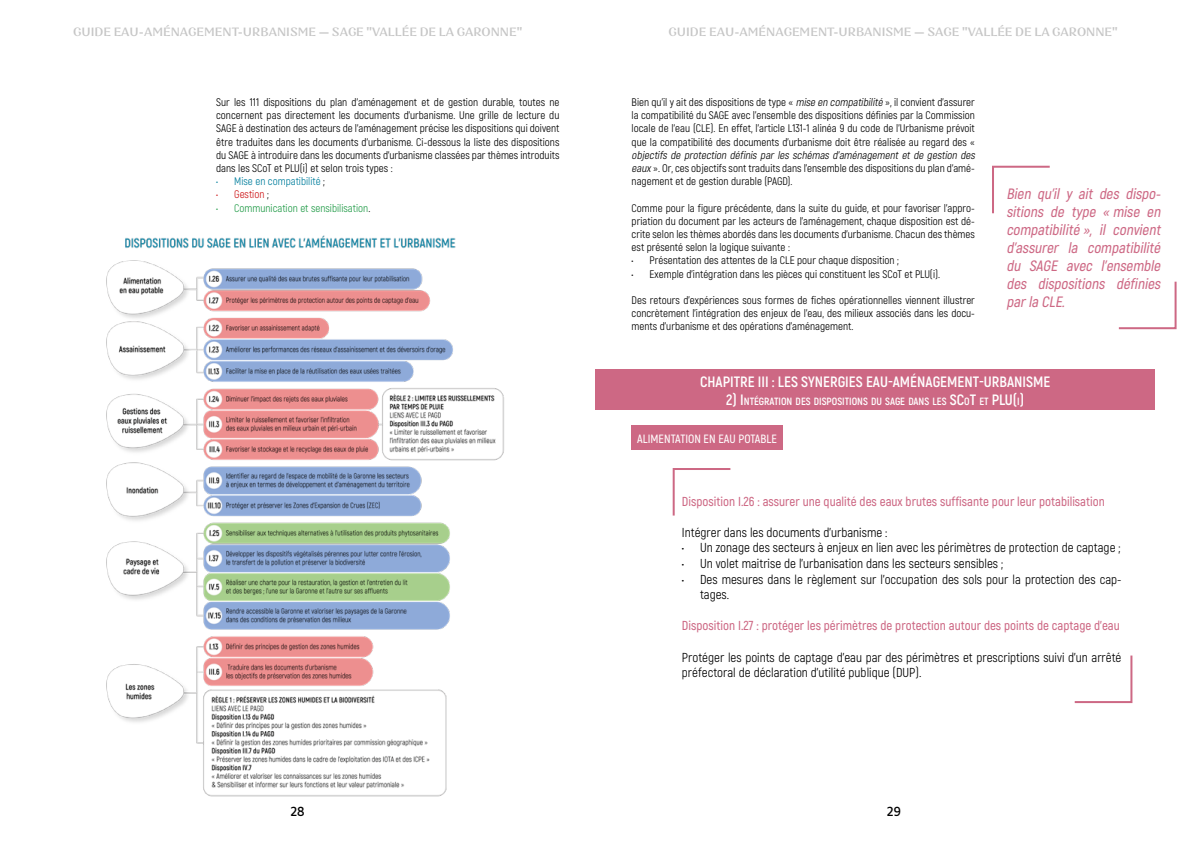
<style>
.page{position:relative;width:1191px;height:842px;background:#fff}
.page>*{position:absolute;margin:0;border:0;box-sizing:border-box;transform-origin:0 0}
.t1{font:italic 600 15px/18px "Akrobat";color:#cd6884;text-align:justify}
.t2{font:700 15px "Akrobat";color:#fff}
.t3{font:13px/15.6px "Akrobat";color:#000}
.t4{font:600 13px "Akrobat";color:#cd6884}
.t5{font:12px "Nazare";color:#c6c6c6}
.t6{font:600 12px "Akrobat";color:#fff}
.t7{font:12px "Luciole";color:#000}
.t8{font:11px/13.2px "Akrobat";color:#000;text-align:justify}
.t9{font:11px "Akrobat";color:#239c49}
.t10{font:11px "Akrobat";color:#007e9d}
.t11{font:11px "Akrobat";color:#cd1719}
.t12{font:700 10.5px "Akrobat";color:#fff}
.s1{color:#000}
.s2{font-style:italic}
.s3{font-size:15px}
</style>
<div class="page">
<img style="left:106px;top:235px;width:398px;height:562px">
<div style="left:595px;top:369px;width:560px;height:41px;background:#cd6884"></div>
<svg style="left:672px;top:468px;width:59px;height:48px"></svg>
<svg style="left:1074px;top:655px;width:59px;height:49px"></svg>
<div style="left:631px;top:425px;width:151px;height:24px;background:#cd6884"></div>
<svg style="left:992px;top:165px;width:58px;height:49px"></svg>
<svg style="left:1118px;top:281px;width:59px;height:49px"></svg>
<p class="t5" style="left:73px;top:24px;width:451px">GUIDE EAU-AMÉNAGEMENT-URBANISME — SAGE "VALLÉE DE LA GARONNE"</p>
<p class="t5" style="left:668px;top:24px;width:451px">GUIDE EAU-AMÉNAGEMENT-URBANISME — SAGE "VALLÉE DE LA GARONNE"</p>
<p class="t8" style="left:216px;top:95px;width:345px">Sur les 111 dispositions du plan d'aménagement et de gestion durable, toutes ne concernent pas directement les documents d'urbanisme. Une grille de lecture du SAGE à destination des acteurs de l'aménagement précise les dispositions qui doivent être traduites dans les documents d'urbanisme. Ci-dessous la liste des dispositions du SAGE à introduire dans les documents d'urbanisme classées par thèmes introduits dans les SCoT et PLU(i) et selon trois types :</p>
<p class="t10" style="left:216px;top:175px;width:110px">• Mise en compatibilité <span class="s1">;</span></p>
<p class="t11" style="left:216px;top:188px;width:54px">• Gestion <span class="s1">;</span></p>
<p class="t9" style="left:216px;top:201px;width:156px">• Communication et sensibilisation<span class="s1">.</span></p>
<p class="t8" style="left:631px;top:95px;width:345px">Bien qu’il y ait des dispositions de type « <span class="s2">mise en compatibilité</span>», il convient d’assurer la compatibilité du SAGE avec l’ensemble des dispositions définies par la Commission locale de l'eau (CLE). En effet, l’article L131-1 alinéa 9 du code de l’Urbanisme prévoit que la compatibilité des documents d’urbanisme doit être réalisée au regard des «</p>
<p class="t8" style="left:631px;top:148px;width:347px;text-align:left"><span class="s2">objectifs de protection définis par les schémas d'aménagement et de gestion des eaux</span>». Or, ces objectifs sont traduits dans l’ensemble des dispositions du plan d'amé&shy;nagement et de gestion durable (PAGD).</p>
<p class="t8" style="left:631px;top:201px;width:345px">Comme pour la figure précédente, dans la suite du guide, et pour favoriser l’appro&shy;priation du document par les acteurs de l’aménagement, chaque disposition est dé&shy;crite selon les thèmes abordés dans les documents d’urbanisme. Chacun des thèmes est présenté selon la logique suivante :</p>
<p class="t8" style="left:631px;top:254px;width:269px">• Présentation des attentes de la CLE pour chaque disposition ;</p>
<p class="t8" style="left:631px;top:267px;width:310px">• Exemple d’intégration dans les pièces qui constituent les SCoT et PLU(i).</p>
<p class="t8" style="left:631px;top:293px;width:345px">Des retours d’expériences sous formes de fiches opérationnelles viennent illustrer concrètement l’intégration des enjeux de l’eau, des milieux associés dans les docu&shy;ments d’urbanisme et des opérations d’aménagement.</p>
<h1 class="t1" style="left:1006px;top:184px;width:159px">Bien qu’il y ait des dispo&shy;sitions de type « mise en compatibilité », il convient d’assurer la compatibilité du SAGE avec l’ensemble des dispositions définies parla CLE.</h1>
<h1 class="t2" style="left:700px;top:373px;width:352px">CHAPITRE III : LES SYNERGIES EAU-AMÉNAGEMENT-URBANISME</h1>
<p class="t12" style="left:726px;top:395px;width:299px"><span class="s3">2) I</span> NTÉGRATION DES DISPOSITIONS DU SAGE DANS LES <span class="s3">SC</span>O<span class="s3">T</span> ET <span class="s3">PLU(</span>I<span class="s3">)</span></p>
<p class="t6" style="left:637px;top:431px;width:141px">ALIMENTATION EN EAU POTABLE</p>
<p class="t4" style="left:682px;top:493px;width:424px">Disposition I.26 : assurer une qualité des eaux brutes suffisante pour leur potabilisation</p>
<p class="t3" style="left:682px;top:524px;width:207px">Intégrer dans les documents d'urbanisme :</p>
<p class="t3" style="left:682px;top:540px;width:440px">• Un zonage des secteurs à enjeux en lien avec les périmètres de protection de captage ;</p>
<p class="t3" style="left:682px;top:556px;width:323px">• Un volet maitrise de l'urbanisation dans les secteurs sensibles ;</p>
<p class="t3" style="left:700px;top:571px;width:423px;text-indent:-18px">• Des mesures dans le règlement sur l'occupation des sols pour la protection des cap&shy;tages.</p>
<p class="t4" style="left:682px;top:618px;width:439px">Disposition I.27 : protéger les périmètres de protection autour des points de captage d'eau</p>
<p class="t3" style="left:682px;top:649px;width:441px">Protéger les points de captage d'eau par des périmètres et prescriptions suivi d'un arrêté préfectoral de déclaration d'utilité publique (DUP).</p>
<p class="t7" style="left:290px;top:800px;width:16px">28</p>
<p class="t7" style="left:886px;top:800px;width:16px">29</p>
</div>
